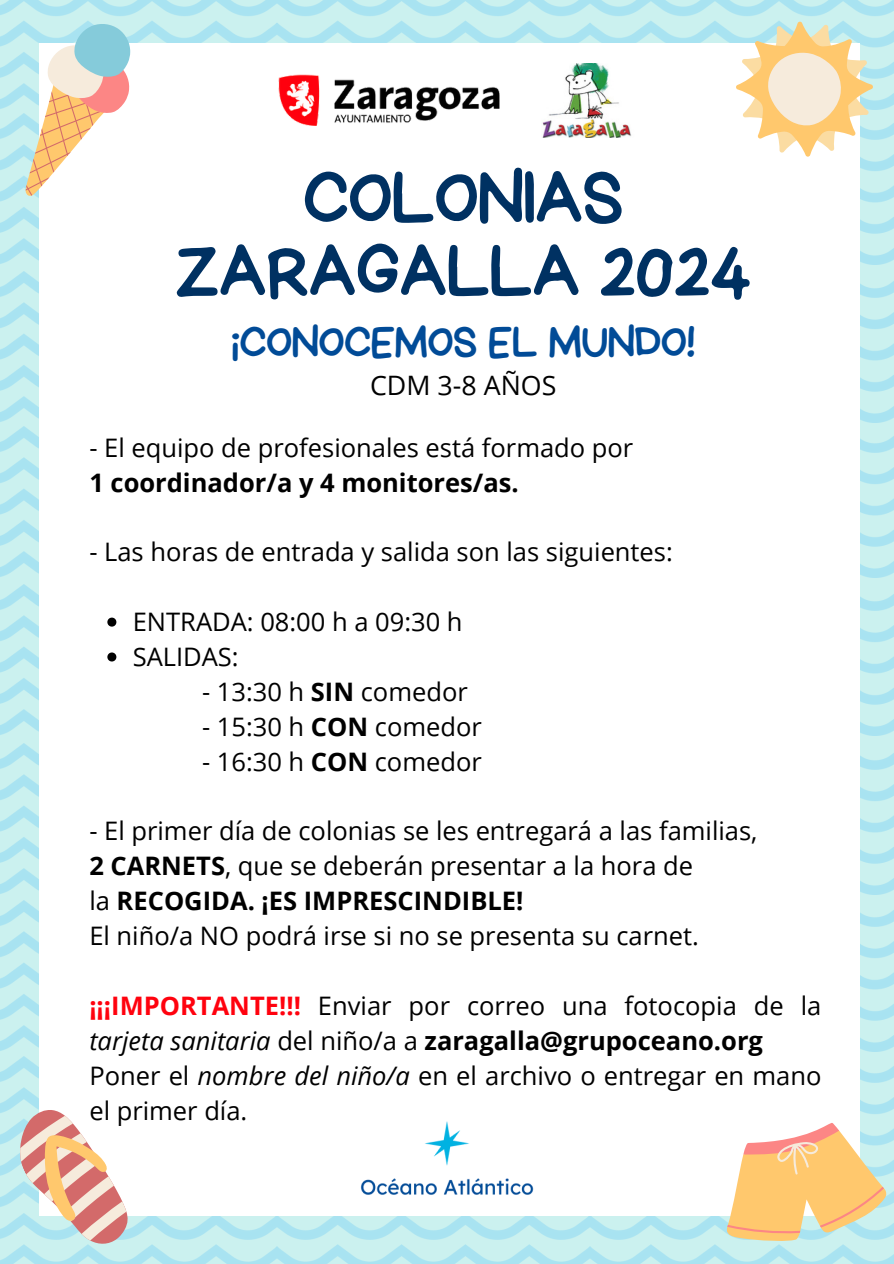
<style>
.page{position:relative;width:894px;height:1264px;background:#fff}
.page>*{position:absolute;margin:0;border:0;box-sizing:border-box;transform-origin:0 0}
.t1{font:74.55px/73.2px "Handyman";color:#003162;text-align:center}
.t2{font:43.8px "Handyman";color:#014b97}
.t3{font:26.7px "Open Sans";color:#000}
.t4{font:25.5px/34.8px "Open Sans";color:#000}
.t5{font:700 25.5px "Open Sans";color:#000}
.s1{font-weight:700}
.s2{font-weight:400}
.s3{font-weight:700;color:#ff020e}
.s4{font-style:italic}
</style>
<div class="page">
<img style="left:0;top:584px;width:39px;height:151px">
<img style="left:860px;top:584px;width:33px;height:151px">
<img style="left:0;top:427px;width:39px;height:151px">
<img style="left:860px;top:427px;width:33px;height:151px">
<img style="left:0;top:271px;width:39px;height:151px">
<img style="left:860px;top:271px;width:33px;height:151px">
<img style="left:0;top:198px;width:39px;height:67px">
<img style="left:860px;top:114px;width:33px;height:151px">
<img style="left:0;top:0;width:271px;height:43px">
<img style="left:271px;top:0;width:313px;height:43px">
<img style="left:584px;top:0;width:309px;height:109px">
<img style="left:0;top:1213px;width:271px;height:50px">
<img style="left:271px;top:1216px;width:313px;height:47px">
<img style="left:584px;top:1216px;width:120px;height:47px">
<img style="left:0;top:1056px;width:39px;height:151px">
<img style="left:860px;top:1056px;width:33px;height:50px">
<img style="left:0;top:900px;width:39px;height:151px">
<img style="left:860px;top:900px;width:33px;height:151px">
<img style="left:0;top:743px;width:39px;height:151px">
<img style="left:860px;top:743px;width:33px;height:151px">
<div style="left:39px;top:43px;width:820px;height:1172px;background:#fff"></div>
<svg style="left:0;top:11px;width:143px;height:187px"></svg>
<svg style="left:735px;top:21px;width:138px;height:136px"></svg>
<svg style="left:4px;top:1095px;width:132px;height:168px"></svg>
<svg style="left:704px;top:1106px;width:189px;height:157px"></svg>
<img style="left:279px;top:74px;width:220px;height:52px">
<img style="left:330px;top:1121px;width:233px;height:104px">
<img style="left:542px;top:63px;width:90px;height:74px">
<svg style="left:107px;top:617px;width:9px;height:9px"></svg>
<svg style="left:107px;top:652px;width:9px;height:9px"></svg>
<p class="t1" style="left:175px;top:162px;width:577px">COLONIAS<br>ZARAGALLA 2024</p>
<p class="t2" style="left:231px;top:321px;width:465px">¡CONOCEMOS EL MUNDO!</p>
<p class="t3" style="left:370px;top:367px;width:188px">CDM 3-8 AÑOS</p>
<p class="t4" style="left:89px;top:429px;width:545px">- El equipo de profesionales está formado por</p>
<p class="t5" style="left:89px;top:464px;width:431px">1 coordinador/a y 4 monitores/as.</p>
<h1 class="t4" style="left:89px;top:534px;width:585px">- Las horas de entrada y salida son las siguientes:</h1>
<h2 class="t4" style="left:133px;top:604px;width:331px">ENTRADA: 08:00 h a 09:30 h</h2>
<h3 class="t4" style="left:133px;top:638px;width:107px">SALIDAS:</h3>
<p class="t4" style="left:202px;top:673px;width:267px">- 13:30 h <span class="s1">SIN</span> comedor</p>
<p class="t4" style="left:202px;top:708px;width:281px">- 15:30 h <span class="s1">CON</span> comedor</p>
<p class="t4" style="left:202px;top:743px;width:281px">- 16:30 h <span class="s1">CON</span> comedor</p>
<p class="t4" style="left:89px;top:813px;width:669px">- El primer día de colonias se les entregará a las familias,</p>
<p class="t4" style="left:89px;top:848px;width:605px"><span class="s1">2 CARNETS</span>, que se deberán presentar a la hora de</p>
<p class="t5" style="left:89px;top:883px;width:435px"><span class="s2">la</span> RECOGIDA. ¡ES IMPRESCINDIBLE!</p>
<p class="t4" style="left:89px;top:917px;width:611px">El niño/a NO podrá irse si no se presenta su carnet.</p>
<p class="t4" style="left:89px;top:987px;width:733px"><span class="s3">¡¡¡IMPORTANTE!!!</span> Enviar por correo una fotocopia de la <span class="s4">tarjeta sanitaria</span> del niño/a a <span class="s1">zaragalla@grupoceano.org</span></p>
<p class="t4" style="left:89px;top:1057px;width:733px">Poner el <span class="s4">nombre del niño/a</span> en el archivo o entregar en mano el primer día.</p>
</div>
